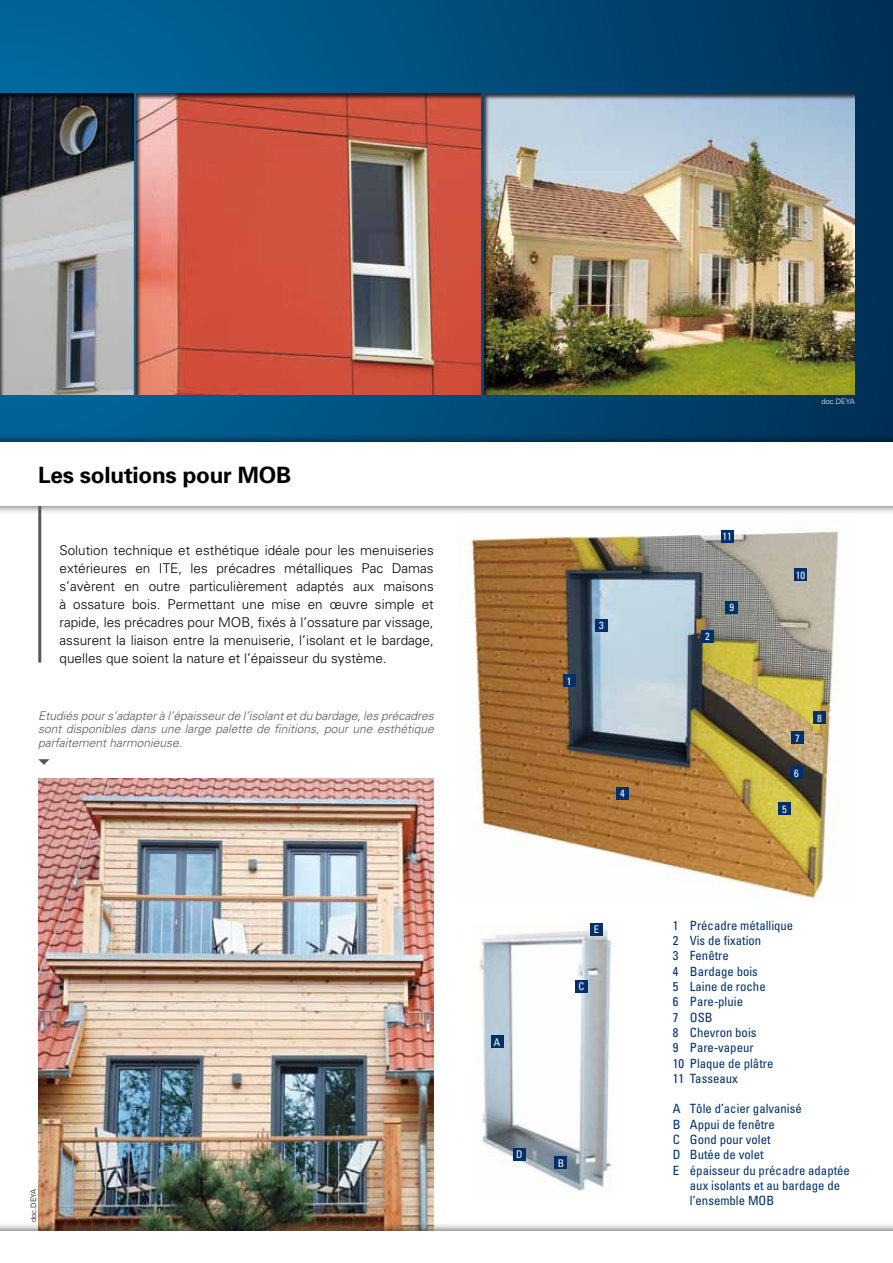
<style>
.page{position:relative;width:893px;height:1263px;background:#fff}
.page>*{position:absolute;margin:0;border:0;box-sizing:border-box;transform-origin:0 0}
.t1{font:700 22.5px "Univers";letter-spacing:-.01em;color:#000}
.t2{font:300 13.5px/18px "Univers";color:#000;text-align:justify}
.t3{font:condensed 12.75px/15.3px "Univers";color:#003069}
.t4{font:italic 300 12px/13.5px "Univers";color:#58585a;text-align:justify}
.t5{font:condensed 10.5px "Univers";color:#fff}
.t6{font:300 7.5px "Univers";color:#fff}
.t7{font:300 7.5px "Univers";color:#000}
</style>
<div class="page">
<img style="left:38px;top:778px;width:396px;height:444px">
<div style="left:0;top:0;width:893px;height:442px;background:linear-gradient(to right,#006ba0,#003057)"></div>
<div style="left:0;top:433px;width:893px;height:82px;background:#000;opacity:.75"></div>
<div style="left:0;top:442px;width:893px;height:64px;background:#fff"></div>
<div style="left:0;top:1222px;width:893px;height:41px;background:#000;opacity:.75"></div>
<div style="left:0;top:1231px;width:893px;height:32px;background:#fff"></div>
<img style="left:459px;top:530px;width:380px;height:369px">
<hr style="left:38px;top:506px;width:3px;height:156px;background:#58585a">
<div style="left:0;top:93px;width:135px;height:303px;background:#000;opacity:.75"></div>
<div style="left:484px;top:93px;width:372px;height:302px;background:#000;opacity:.75"></div>
<div style="left:135px;top:93px;width:347px;height:303px;background:#000;opacity:.75"></div>
<svg style="left:38px;top:759px;width:12px;height:6px"></svg>
<div style="left:563px;top:674px;width:12px;height:13px;background:#003069"></div>
<div style="left:616px;top:787px;width:13px;height:12px;background:#003069"></div>
<div style="left:701px;top:630px;width:13px;height:12px;background:#003069"></div>
<div style="left:725px;top:601px;width:13px;height:12px;background:#003069"></div>
<div style="left:794px;top:568px;width:13px;height:13px;background:#003069"></div>
<div style="left:721px;top:530px;width:12px;height:12px;background:#003069"></div>
<div style="left:595px;top:619px;width:13px;height:12px;background:#003069"></div>
<div style="left:791px;top:731px;width:13px;height:13px;background:#003069"></div>
<div style="left:813px;top:711px;width:13px;height:13px;background:#003069"></div>
<div style="left:778px;top:802px;width:13px;height:13px;background:#003069"></div>
<div style="left:790px;top:766px;width:13px;height:13px;background:#003069"></div>
<img style="left:479px;top:929px;width:133px;height:262px">
<div style="left:491px;top:1035px;width:12px;height:13px;background:#003069"></div>
<div style="left:554px;top:1156px;width:13px;height:13px;background:#003069"></div>
<div style="left:575px;top:980px;width:13px;height:12px;background:#003069"></div>
<div style="left:513px;top:1148px;width:13px;height:12px;background:#003069"></div>
<div style="left:590px;top:923px;width:13px;height:13px;background:#003069"></div>
<h1 class="t1" style="left:38px;top:461px;width:254px">Les solutions pour MOB</h1>
<p class="t2" style="left:60px;top:541px;width:376px">Solution technique et esthétique idéale pour les menuiseries extérieures en ITE, les précadres métalliques Pac Damas s’avèrent en outre particulièrement adaptés aux maisons à ossature bois. Permettant une mise en œuvre simple et rapide, les précadres pour MOB, fixés à l’ossature par vissage, assurent la liaison entre la menuiserie, l’isolant et le bardage, quelles que soient la nature et l’épaisseur du système.</p>
<p class="t4" style="left:38px;top:709px;width:397px">Etudiés pour s’adapter à l’épaisseur de l’isolant et du bardage, les précadres sont disponibles dans une large palette de finitions, pour une esthétique parfaitement harmonieuse.</p>
<p class="t7" style="left:29px;top:1222px;width:35px;rotate:-90deg">doc.DEYA</p>
<p class="t6" style="left:822px;top:397px;width:35px">doc.DEYA</p>
<p class="t5" style="left:567px;top:674px;width:6px">1</p>
<p class="t5" style="left:599px;top:619px;width:6px">3</p>
<p class="t5" style="left:620px;top:787px;width:6px">4</p>
<p class="t5" style="left:494px;top:1036px;width:8px">A</p>
<p class="t5" style="left:594px;top:923px;width:7px">E</p>
<p class="t5" style="left:579px;top:980px;width:6px">C</p>
<p class="t5" style="left:516px;top:1148px;width:8px">D</p>
<p class="t5" style="left:558px;top:1156px;width:8px">B</p>
<p class="t5" style="left:722px;top:530px;width:11px">11</p>
<p class="t5" style="left:705px;top:630px;width:6px">2</p>
<p class="t5" style="left:729px;top:601px;width:6px">9</p>
<p class="t5" style="left:796px;top:568px;width:11px">10</p>
<p class="t5" style="left:795px;top:731px;width:6px">7</p>
<p class="t5" style="left:794px;top:767px;width:6px">6</p>
<p class="t5" style="left:782px;top:802px;width:6px">5</p>
<p class="t5" style="left:817px;top:711px;width:6px">8</p>
<p class="t3" style="left:673px;top:917px;width:122px">1 Précadre métallique<br>2 Vis de fixation<br>3 Fenêtre<br>4 Bardage bois<br>5 Laine de roche<br>6 Pare-pluie<br>7 OSB<br>8 Chevron bois<br>9 Pare-vapeur<br>10 Plaque de plâtre<br>11 Tasseaux</p>
<p class="t3" style="left:673px;top:1101px;width:130px">A Tôle d’acier galvanisé</p>
<p class="t3" style="left:673px;top:1116px;width:103px">B Appui de fenêtre</p>
<p class="t3" style="left:673px;top:1132px;width:99px">C Gond pour volet</p>
<p class="t3" style="left:673px;top:1147px;width:92px">D Butée de volet</p>
<p class="t3" style="left:673px;top:1162px;width:179px">E épaisseur du précadre adaptée</p>
<p class="t3" style="left:690px;top:1177px;width:152px">aux isolants et au bardage de</p>
<p class="t3" style="left:690px;top:1193px;width:86px">l’ensemble MO B</p>
</div>
